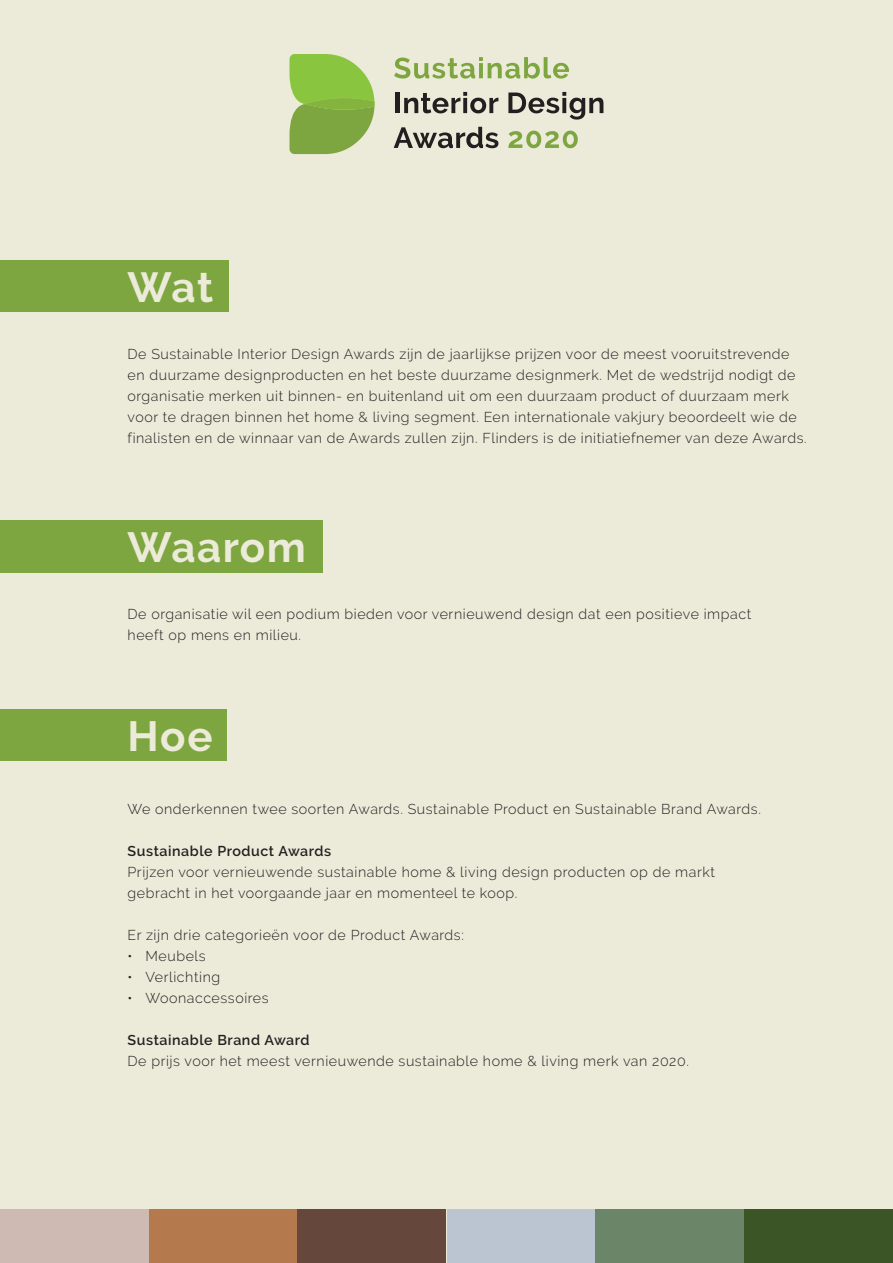
<style>
.page{position:relative;width:893px;height:1263px;background:#ecebda}
.page>*{position:absolute;margin:0;border:0;box-sizing:border-box;transform-origin:0 0}
.t1{font:700 42px "Raleway";letter-spacing:.035em;color:#ecebda}
.t2{font:300 14.25px/21px "Raleway";letter-spacing:.04em;color:#231f20}
.t3{font:600 14.25px "Raleway";letter-spacing:.04em;color:#231f20}
</style>
<div class="page">
<div style="left:0;top:1210px;width:149px;height:53px;background:#cfbab3"></div>
<div style="left:149px;top:1210px;width:148px;height:53px;background:#b5794e"></div>
<div style="left:297px;top:1210px;width:149px;height:53px;background:#66473b"></div>
<div style="left:447px;top:1210px;width:149px;height:53px;background:#bac5d1"></div>
<div style="left:596px;top:1210px;width:148px;height:53px;background:#6b8569"></div>
<div style="left:744px;top:1210px;width:149px;height:53px;background:#3b5527"></div>
<svg style="left:394px;top:57px;width:175px;height:22px"></svg>
<hr style="left:396px;top:93px;width:4px;height:20px;background:#231f20">
<svg style="left:404px;top:92px;width:94px;height:21px"></svg>
<svg style="left:508px;top:92px;width:95px;height:28px"></svg>
<svg style="left:394px;top:127px;width:104px;height:21px"></svg>
<svg style="left:508px;top:131px;width:70px;height:17px"></svg>
<svg style="left:289px;top:54px;width:85px;height:100px"></svg>
<div style="left:0;top:260px;width:229px;height:51px;background:#7ea640"></div>
<div style="left:0;top:520px;width:322px;height:52px;background:#7ea640"></div>
<div style="left:0;top:709px;width:226px;height:51px;background:#7ea640"></div>
<h1 class="t1" style="left:128px;top:263px;width:87px">Wat</h1>
<p class="t2" style="left:128px;top:343px;width:680px">De Sustainable Interior Design Awards zijn de jaarlijkse prijzen voor de meest vooruitstrevende en duurzame designproducten en het beste duurzame designmerk. Met de wedstrijd nodigt de organisatie merken uit binnen- en buitenland uit om een duurzaam product of duurzaam merk voor te dragen binnen het home &amp; living segment. Een internationale vakjury beoordeelt wie de finalisten en de winnaar van de Awards zullen zijn. Flinders is de initiatiefnemer van deze Awards.</p>
<h1 class="t1" style="left:128px;top:523px;width:180px">Waarom</h1>
<p class="t2" style="left:128px;top:603px;width:625px">De organisatie wil een podium bieden voor vernieuwend design dat een positieve impact heeft op mens en milieu.</p>
<h1 class="t1" style="left:128px;top:712px;width:86px">Hoe</h1>
<p class="t2" style="left:128px;top:798px;width:635px">We onderkennen twee soorten Awards. Sustainable Product en Sustainable Brand Awards.</p>
<p class="t3" style="left:128px;top:843px;width:205px">Sustainable Product Awards</p>
<p class="t2" style="left:128px;top:861px;width:589px">Prijzen voor vernieuwende sustainable home &amp; living design producten op de markt gebracht in het voorgaande jaar en momenteel te koop.</p>
<p class="t2" style="left:128px;top:924px;width:338px">Er zijn drie categorieën voor de Product Awards:</p>
<p class="t2" style="left:128px;top:945px;width:80px">• Meubels</p>
<p class="t2" style="left:128px;top:966px;width:94px">• Verlichting</p>
<p class="t2" style="left:128px;top:987px;width:143px">• Woonaccessoires</p>
<p class="t3" style="left:128px;top:1032px;width:183px">Sustainable Brand Award</p>
<p class="t2" style="left:128px;top:1050px;width:563px">De prijs voor het meest vernieuwende sustainable home &amp; living merk van 2020.</p>
</div>
